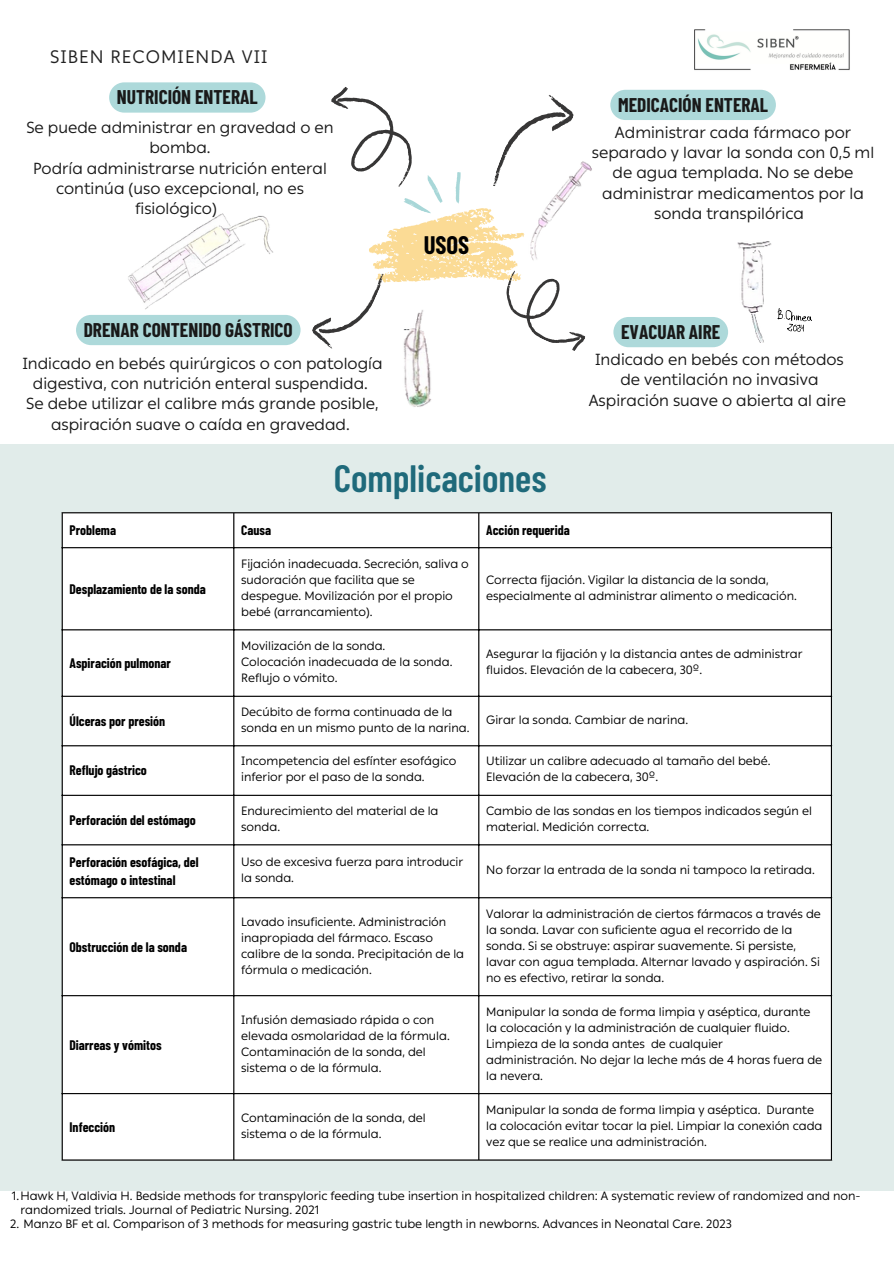
<style>
.page{position:relative;width:894px;height:1264px;background:#fff}
.page>*{position:absolute;margin:0;border:0;box-sizing:border-box;transform-origin:0 0}
.t1{font:600 37.95px "Barlow Condensed";color:#1f6a7b}
.t2{font:700 24.75px "Barlow Condensed";color:#000}
.t3{font:700 19.35px "Barlow Condensed";color:#191919}
.t4{font:18px "Ping HL";letter-spacing:.06em;color:#222}
.t5{font:15.9px/20.2px "Ping HL";color:#191919;text-align:center}
.t6{font:700 13.5px/18px "Barlow Condensed";color:#000}
.t7{font:12px/16px "Ping HL";color:#000}
</style>
<div class="page">
<div style="left:0;top:444px;width:893px;height:746px;background:#e1ecea"></div>
<div style="left:63px;top:513px;width:767px;height:646px;background:#fff"></div>
<hr style="left:62px;top:513px;width:1px;height:646px;background:#000">
<hr style="left:233px;top:513px;width:1px;height:646px;background:#000">
<hr style="left:478px;top:513px;width:1px;height:646px;background:#000">
<hr style="left:830px;top:513px;width:1px;height:646px;background:#000">
<hr style="left:62px;top:512px;width:769px;height:1px;background:#000">
<hr style="left:62px;top:547px;width:769px;height:1px;background:#000">
<hr style="left:62px;top:629px;width:769px;height:1px;background:#000">
<hr style="left:62px;top:695px;width:769px;height:2px;background:#000">
<hr style="left:62px;top:745px;width:769px;height:1px;background:#000">
<hr style="left:62px;top:794px;width:769px;height:2px;background:#000">
<hr style="left:62px;top:844px;width:769px;height:1px;background:#000">
<hr style="left:62px;top:897px;width:769px;height:1px;background:#000">
<hr style="left:62px;top:995px;width:769px;height:1px;background:#000">
<hr style="left:62px;top:1093px;width:769px;height:1px;background:#000">
<hr style="left:62px;top:1159px;width:769px;height:1px;background:#000">
<svg style="left:312px;top:87px;width:273px;height:264px"></svg>
<img style="left:721px;top:241px;width:51px;height:102px">
<img style="left:128px;top:213px;width:145px;height:97px">
<img style="left:385px;top:298px;width:71px;height:109px">
<img style="left:515px;top:146px;width:77px;height:124px">
<div style="left:610px;top:90px;width:165px;height:30px;background:#a8d7d8;border-radius:15px"></div>
<div style="left:613px;top:317px;width:115px;height:30px;background:#a8d7d8;border-radius:15px"></div>
<div style="left:109px;top:82px;width:156px;height:31px;background:#a8d7d8;border-radius:15px"></div>
<div style="left:76px;top:315px;width:224px;height:30px;background:#a8d7d8;border-radius:15px"></div>
<img style="left:694px;top:29px;width:156px;height:41px">
<svg style="left:777px;top:308px;width:34px;height:24px"></svg>
<h3 class="t4" style="left:50px;top:46px;width:219px">SIBEN RECOMIENDA VII</h3>
<h3 class="t3" style="left:117px;top:85px;width:142px">NUTRICIÓN ENTERAL</h3>
<h3 class="t3" style="left:618px;top:92px;width:151px">MEDICACIÓN ENTERAL</h3>
<h3 class="t5" style="left:26px;top:117px;width:309px">Se puede administrar en gravedad o en bomba.<br>Podría administrarse nutrición enteral continúa (uso excepcional, no es fisiológico)</h3>
<h3 class="t5" style="left:591px;top:122px;width:284px">Administrar cada fármaco por separado y lavar la sonda con 0,5 ml de agua templada. No se debe administrar medicamentos por la sonda transpilórica</h3>
<h3 class="t3" style="left:84px;top:317px;width:210px">DRENAR CONTENIDO GÁSTRICO</h3>
<h2 class="t2" style="left:423px;top:229px;width:47px">USOS</h2>
<h3 class="t3" style="left:621px;top:319px;width:101px">EVACUAR AIRE</h3>
<h3 class="t5" style="left:22px;top:353px;width:361px">Indicado en bebés quirúrgicos o con patología digestiva, con nutrición enteral suspendida.<br>Se debe utilizar el calibre más grande posible, aspiración suave o caída en gravedad.</h3>
<h3 class="t5" style="left:588px;top:349px;width:259px">Indicado en bebés con métodos de ventilación no invasiva<br>Aspiración suave o abierta al aire</h3>
<h1 class="t1" style="left:334px;top:453px;width:214px">Complicaciones</h1>
<p class="t6" style="left:69px;top:520px;width:48px">Problema</p>
<p class="t6" style="left:241px;top:520px;width:31px">Causa</p>
<p class="t6" style="left:486px;top:520px;width:85px">Acción requerida</p>
<p class="t6" style="left:69px;top:579px;width:138px">Desplazamiento de la sonda</p>
<p class="t6" style="left:69px;top:653px;width:103px">Aspiración pulmonar</p>
<p class="t7" style="left:241px;top:556px;width:229px">Fijación inadecuada. Secreción, saliva o sudoración que facilita que se despegue. Movilización por el propio bebé (arrancamiento).</p>
<p class="t7" style="left:486px;top:572px;width:312px">Correcta fijación. Vigilar la distancia de la sonda, especialmente al administrar alimento o medicación.</p>
<p class="t7" style="left:241px;top:638px;width:213px">Movilización de la sonda.<br>Colocación inadecuada de la sonda.<br>Reflujo o vómito.</p>
<p class="t7" style="left:486px;top:646px;width:318px">Asegurar la fijación y la distancia antes de administrar fluidos. Elevación de la cabecera, 30º.</p>
<p class="t6" style="left:69px;top:711px;width:97px">Úlceras por presión</p>
<p class="t7" style="left:241px;top:703px;width:230px">Decúbito de forma continuada de la sonda en un mismo punto de la narina.</p>
<p class="t7" style="left:486px;top:711px;width:203px">Girar la sonda. Cambiar de narina.</p>
<p class="t6" style="left:69px;top:760px;width:79px">Reflujo gástrico</p>
<p class="t7" style="left:241px;top:753px;width:217px">Incompetencia del esfínter esofágico inferior por el paso de la sonda.</p>
<p class="t7" style="left:486px;top:753px;width:286px">Utilizar un calibre adecuado al tamaño del bebé.<br>Elevación de la cabecera, 30º.</p>
<p class="t6" style="left:69px;top:810px;width:128px">Perforación del estómago</p>
<p class="t7" style="left:241px;top:802px;width:199px">Endurecimiento del material de la sonda.</p>
<p class="t7" style="left:486px;top:802px;width:327px">Cambio de las sondas en los tiempos indicados según el material. Medición correcta.</p>
<p class="t6" style="left:69px;top:852px;width:130px">Perforación esofágica, del estómago o intestinal</p>
<p class="t7" style="left:241px;top:854px;width:223px">Uso de excesiva fuerza para introducir la sonda.</p>
<p class="t7" style="left:486px;top:862px;width:330px">No forzar la entrada de la sonda ni tampoco la retirada.</p>
<p class="t6" style="left:69px;top:937px;width:119px">Obstrucción de la sonda</p>
<p class="t6" style="left:69px;top:1035px;width:94px">Diarreas y vómitos</p>
<p class="t7" style="left:241px;top:913px;width:224px">Lavado insuficiente. Administración inapropiada del fármaco. Escaso calibre de la sonda. Precipitación de la fórmula o medicación.</p>
<p class="t7" style="left:486px;top:905px;width:336px">Valorar la administración de ciertos fármacos a través de la sonda. Lavar con suficiente agua el recorrido de la sonda. Si se obstruye: aspirar suavemente. Si persiste, lavar con agua templada. Alternar lavado y aspiración. Si no es efectivo, retirar la sonda.</p>
<p class="t7" style="left:241px;top:1011px;width:210px">Infusión demasiado rápida o con elevada osmolaridad de la fórmula.<br>Contaminación de la sonda, del sistema o de la fórmula.</p>
<p class="t7" style="left:486px;top:1003px;width:337px">Manipular la sonda de forma limpia y aséptica, durante la colocación y la administración de cualquier fluido.<br>Limpieza de la sonda antes de cualquier<br>administración. No dejar la leche más de 4 horas fuera de la nevera.</p>
<p class="t6" style="left:69px;top:1117px;width:47px">Infección</p>
<p class="t7" style="left:241px;top:1109px;width:186px">Contaminación de la sonda, del sistema o de la fórmula.</p>
<p class="t7" style="left:486px;top:1101px;width:338px">Manipular la sonda de forma limpia y aséptica. Durante la colocación evitar tocar la piel. Limpiar la conexión cada vez que se realice una administración.</p>
<p class="t7" style="left:20px;top:1189px;width:841px;line-height:14px;text-indent:-8px">1.Hawk H, Valdivia H. Bedside methods for transpyloric feeding tube insertion in hospitalized children: A systematic review of randomized and non&shy;randomized trials. Journal of Pediatric Nursing. 2021</p>
<p class="t7" style="left:10px;top:1216px;width:723px">2. Manzo BF et al. Comparison of 3 methods for measuring gastric tube length in newborns. Advances in Neonatal Care. 2023</p>
</div>
